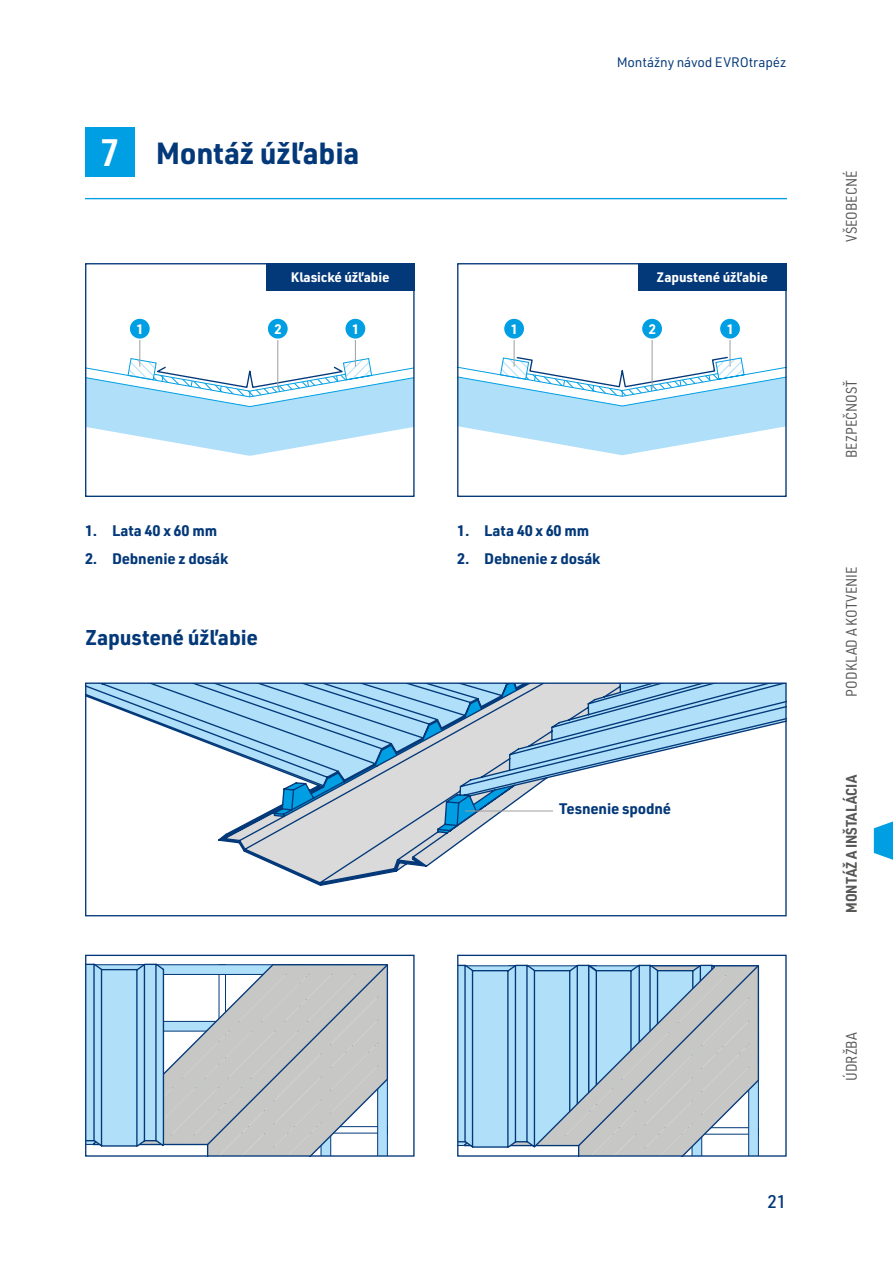
<style>
.page{position:relative;width:893px;height:1263px;background:#fff}
.page>*{position:absolute;margin:0;border:0;box-sizing:border-box;transform-origin:0 0}
.t1{font:700 30px "URWDIN";letter-spacing:-.01em;color:#033879}
.t2{font:700 21px "URWDIN";letter-spacing:-.01em;color:#033879}
.t3{font:500 18px "URWDIN";color:#033879}
.t4{font:700 15px "URWDIN";letter-spacing:-.01em;color:#033879}
.t5{font:15px "URWDIN Semi Cond";color:#575756}
.t6{font:700 15px "URWDIN Semi Cond";color:#575756}
.t7{font:700 13.5px "URWDIN";letter-spacing:-.01em;color:#fff}
.t8{font:13.5px "URWDIN";letter-spacing:-.01em;color:#033879}
.s1{font-weight:600;font-size:37.5px;color:#fff}
</style>
<div class="page">
<svg style="left:874px;top:821px;width:19px;height:39px"></svg>
<hr style="left:85px;top:198px;width:702px;height:1px;background:#009fe3">
<div style="left:85px;top:128px;width:50px;height:49px;background:#009fe3"></div>
<svg style="left:87px;top:358px;width:326px;height:98px"></svg>
<div style="left:85px;top:263px;width:330px;height:234px;border:1px solid #033879"></div>
<hr style="left:355px;top:329px;width:1px;height:38px;background:#9d9d9d">
<hr style="left:139px;top:329px;width:1px;height:38px;background:#9d9d9d">
<hr style="left:277px;top:329px;width:1px;height:60px;background:#9d9d9d">
<div style="left:345px;top:318px;width:21px;height:21px;background:#009fe3;border-radius:50%"></div>
<div style="left:344px;top:317px;width:23px;height:23px;border:2px solid #fff;border-radius:50%"></div>
<div style="left:129px;top:318px;width:21px;height:21px;background:#009fe3;border-radius:50%"></div>
<div style="left:128px;top:317px;width:23px;height:23px;border:2px solid #fff;border-radius:50%"></div>
<div style="left:267px;top:318px;width:21px;height:21px;background:#009fe3;border-radius:50%"></div>
<div style="left:266px;top:317px;width:23px;height:23px;border:2px solid #fff;border-radius:50%"></div>
<div style="left:266px;top:263px;width:149px;height:28px;background:#033879"></div>
<hr style="left:730px;top:329px;width:1px;height:38px;background:#9d9d9d">
<div style="left:719px;top:318px;width:22px;height:21px;background:#009fe3;border-radius:50%"></div>
<div style="left:719px;top:317px;width:22px;height:23px;border:2px solid #fff;border-radius:50%"></div>
<svg style="left:459px;top:356px;width:326px;height:99px"></svg>
<div style="left:457px;top:263px;width:330px;height:234px;border:1px solid #033879"></div>
<hr style="left:514px;top:329px;width:1px;height:38px;background:#9d9d9d">
<hr style="left:652px;top:329px;width:1px;height:60px;background:#9d9d9d">
<div style="left:503px;top:318px;width:22px;height:21px;background:#009fe3;border-radius:50%"></div>
<div style="left:503px;top:317px;width:22px;height:23px;border:2px solid #fff;border-radius:50%"></div>
<div style="left:641px;top:318px;width:22px;height:21px;background:#009fe3;border-radius:50%"></div>
<div style="left:641px;top:317px;width:22px;height:23px;border:2px solid #fff;border-radius:50%"></div>
<div style="left:638px;top:263px;width:149px;height:28px;background:#033879"></div>
<svg style="left:87px;top:684px;width:698px;height:201px"></svg>
<div style="left:85px;top:682px;width:702px;height:234px;border:1px solid #033879"></div>
<div style="left:85px;top:955px;width:330px;height:202px;border:1px solid #033879"></div>
<div style="left:457px;top:955px;width:330px;height:202px;border:1px solid #033879"></div>
<hr style="left:465px;top:811px;width:88px;height:1px;background:#9d9d9d">
<svg style="left:86px;top:962px;width:303px;height:194px;background:#bccbd5"></svg>
<svg style="left:458px;top:963px;width:302px;height:193px;background:#abc7d9"></svg>
<h1 class="t1" style="left:100px;top:133px;width:261px"><span class="s1">7</span> Montáž úžľabia</h1>
<p class="t7" style="left:291px;top:268px;width:100px">Klasické úžľabie</p>
<p class="t7" style="left:137px;top:319px;width:9px">1</p>
<p class="t7" style="left:275px;top:319px;width:9px">2</p>
<p class="t7" style="left:352px;top:319px;width:9px">1</p>
<p class="t4" style="left:85px;top:520px;width:134px">1. Lata 40 x 60 mm</p>
<p class="t4" style="left:85px;top:548px;width:145px">2. Debnenie z dosák</p>
<h2 class="t2" style="left:85px;top:623px;width:174px">Zapustené úžľabie</h2>
<p class="t8" style="left:617px;top:53px;width:171px">Montážny návod EVROtrapéz</p>
<p class="t7" style="left:657px;top:268px;width:113px">Zapustené úžľabie</p>
<p class="t7" style="left:511px;top:319px;width:9px">1</p>
<p class="t7" style="left:649px;top:319px;width:9px">2</p>
<p class="t7" style="left:727px;top:319px;width:9px">1</p>
<p class="t4" style="left:457px;top:520px;width:134px">1. Lata 40 x 60 mm</p>
<p class="t4" style="left:457px;top:548px;width:145px">2. Debnenie z dosák</p>
<p class="t4" style="left:559px;top:799px;width:113px">Tesnenie spodné</p>
<p class="t3" style="left:767px;top:1189px;width:21px">21</p>
<p class="t5" style="left:842px;top:242px;width:72px;rotate:-90deg">VŠEOBECNÉ</p>
<p class="t5" style="left:842px;top:458px;width:80px;rotate:-90deg">BEZPEČNOSŤ</p>
<p class="t5" style="left:842px;top:696px;width:131px;rotate:-90deg">PODKLAD A KOTVENIE</p>
<p class="t6" style="left:841px;top:913px;width:140px;rotate:-90deg">MONTÁŽ A INŠTALÁCIA</p>
<p class="t5" style="left:842px;top:1081px;width:50px;rotate:-90deg">ÚDRŽBA</p>
</div>
